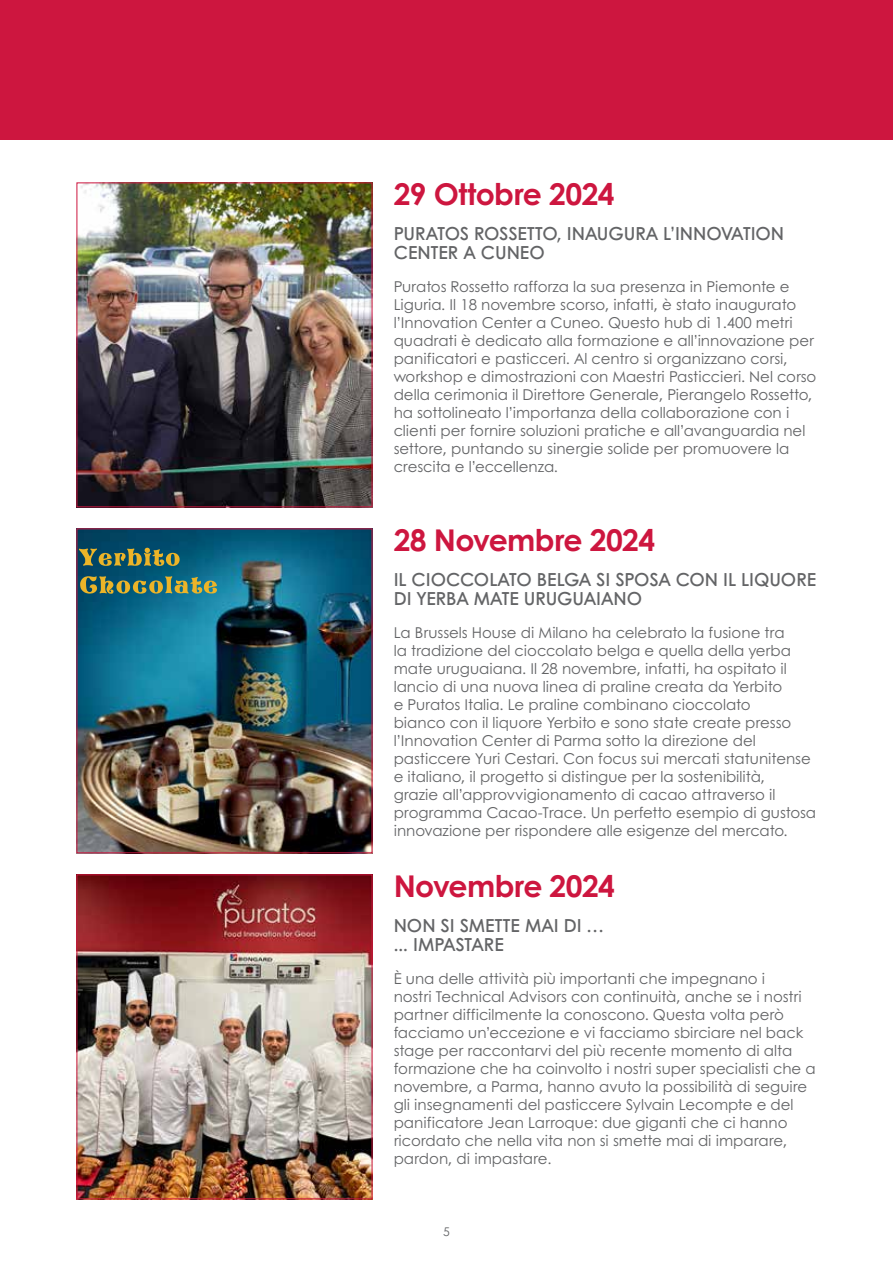
<style>
.page{position:relative;width:893px;height:1263px;background:#fff}
.page>*{position:absolute;margin:0;border:0;box-sizing:border-box;transform-origin:0 0}
.t1{font:700 30px "Century Gothic";letter-spacing:-.02em;color:#cd163f}
.t2{font:600 18px/19.5px "Century Gothic";color:#636466}
.t3{font:15px/18px "Century Gothic";color:#636466}
.t4{font:12px "Century Gothic";color:#636466}
</style>
<div class="page">
<div style="left:0;top:0;width:893px;height:140px;background:#cd163f"></div>
<img style="left:79px;top:876px;width:291px;height:321px">
<div style="left:77px;top:874px;width:295px;height:325px;border:1px solid #cd163f"></div>
<img style="left:79px;top:184px;width:291px;height:321px">
<div style="left:77px;top:182px;width:295px;height:325px;border:1px solid #cd163f"></div>
<img style="left:79px;top:530px;width:291px;height:321px">
<svg style="left:79px;top:548px;width:101px;height:18px;background:#64764d"></svg>
<svg style="left:80px;top:576px;width:137px;height:18px;background:#66825a"></svg>
<h1 class="t1" style="left:394px;top:174px;width:222px">29 Ottobre 2024</h1>
<p class="t2" style="left:394px;top:223px;width:392px">PURATOS ROSSETTO, INAUGURA L’INNOVATION<br>CENTER A CUNEO</p>
<p class="t3" style="left:394px;top:277px;width:424px">Puratos Rossetto rafforza la sua presenza in Piemonte e Liguria. Il 18 novembre scorso, infatti, è stato inaugurato l’Innovation Center a Cuneo. Questo hub di 1.400 metri quadrati è dedicato alla formazione e all’innovazione per panificatori e pasticceri. Al centro si organizzano corsi, workshop e dimostrazioni con Maestri Pasticcieri. Nel corso della cerimonia il Direttore Generale, Pierangelo Rossetto, ha sottolineato l’importanza della collaborazione con i clienti per fornire soluzioni pratiche e all’avanguardia nel settore, puntando su sinergie solide per promuovere la crescita e l’eccellenza.</p>
<h1 class="t1" style="left:394px;top:520px;width:263px">28 Novembre 2024</h1>
<p class="t2" style="left:394px;top:569px;width:424px">IL CIOCCOLATO BELGA SI SPOSA CON IL LIQUORE<br>DI YERBA MATE URUGUAIANO</p>
<p class="t3" style="left:394px;top:623px;width:424px">La Brussels House di Milano ha celebrato la fusione tra<br>la tradizione del cioccolato belga e quella della yerba mate uruguaiana. Il 28 novembre, infatti, ha ospitato il lancio di una nuova linea di praline creata da Yerbito<br>e Puratos Italia. Le praline combinano cioccolato<br>bianco con il liquore Yerbito e sono state create presso l’Innovation Center di Parma sotto la direzione del pasticcere Yuri Cestari. Con focus sui mercati statunitense e italiano, il progetto si distingue per la sostenibilità,<br>grazie all’approvvigionamento di cacao attraverso il programma Cacao-Trace. Un perfetto esempio di gustosa innovazione per rispondere alle esigenze del mercato.</p>
<h1 class="t1" style="left:394px;top:866px;width:223px">Novembre 2024</h1>
<p class="t2" style="left:394px;top:915px;width:211px">NON SI SMETTE MAI DI … ... IMPASTARE</p>
<p class="t3" style="left:394px;top:969px;width:424px">È una delle attività più importanti che impegnano i<br>nostri Technical Advisors con continuità, anche se i nostri partner difficilmente la conoscono. Questa volta però facciamo un’eccezione e vi facciamo sbirciare nel back stage per raccontarvi del più recente momento di alta formazione che ha coinvolto i nostri super specialisti che a novembre, a Parma, hanno avuto la possibilità di seguire gli insegnamenti del pasticcere Sylvain Lecompte e del panificatore Jean Larroque: due giganti che ci hanno ricordato che nella vita non si smette mai di imparare, pardon, di impastare.</p>
<p class="t4" style="left:443px;top:1223px;width:8px">5</p>
</div>
